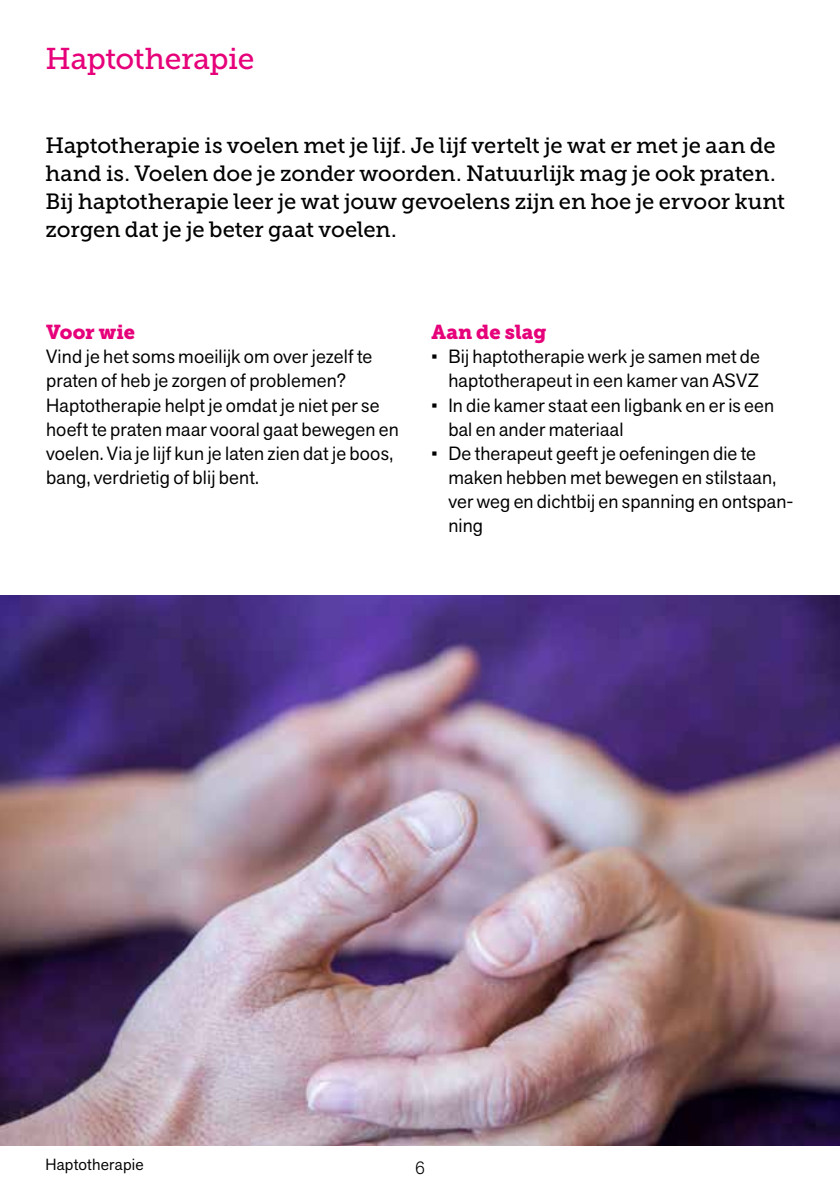
<style>
.page{position:relative;width:840px;height:1191px;background:#fff}
.page>*{position:absolute;margin:0;border:0;box-sizing:border-box;transform-origin:0 0}
.t1{font:30px "Museo Slab 500";letter-spacing:-.015em;color:#e6007a}
.t2{font:22px/28px "Museo Slab 500";letter-spacing:-.005em;color:#000}
.t3{font:20px "Museo Slab 900";letter-spacing:.005em;color:#e6007a}
.t4{font:19px/24px "Akzid Grtsk Next";letter-spacing:.01em;color:#000}
.t5{font:300 18px "Akzid Grtsk Next";color:#000}
.t6{font:16px "Akzid Grtsk Next";letter-spacing:.015em;color:#000}
</style>
<div class="page">
<img style="left:0;top:595px;width:839px;height:550px">
<h1 class="t1" style="left:45px;top:42px;width:210px">Haptotherapie</h1>
<p class="t2" style="left:45px;top:132px;width:741px">Haptotherapie is voelen met je lijf. Je lijf vertelt je wat er met je aan de hand is. Voelen doe je zonder woorden. Natuurlijk mag je ook praten.<br>Bij haptotherapie leer je wat jouw gevoelens zijn en hoe je ervoor kunt zorgen dat je je beter gaat voelen.</p>
<p class="t3" style="left:46px;top:321px;width:90px">Voor wie</p>
<p class="t4" style="left:46px;top:345px;width:354px">Vind je het soms moeilijk om over jezelf te praten of heb je zorgen of problemen?<br>Haptotherapie helpt je omdat je niet per se hoeft te praten maar vooral gaat bewegen en voelen. Via je lijf kun je laten zien dat je boos, bang, verdrietig of blij bent.</p>
<p class="t3" style="left:431px;top:321px;width:117px">Aan de slag</p>
<p class="t4" style="left:431px;top:345px;width:330px;text-align:right">• Bij haptotherapie werk je samen met de haptotherapeut in een kamer van ASVZ</p>
<p class="t4" style="left:448px;top:393px;width:327px;text-indent:-17px">• In die kamer staat een ligbank en er is een bal en ander materiaal</p>
<p class="t4" style="left:448px;top:441px;width:346px;text-indent:-17px">• De therapeut geeft je oefeningen die te maken hebben met bewegen en stilstaan, ver weg en dichtbij en spanning en ontspan&shy;ning</p>
<p class="t6" style="left:45px;top:1153px;width:100px">Haptotherapie</p>
<p class="t5" style="left:415px;top:1155px;width:11px">6</p>
</div>
